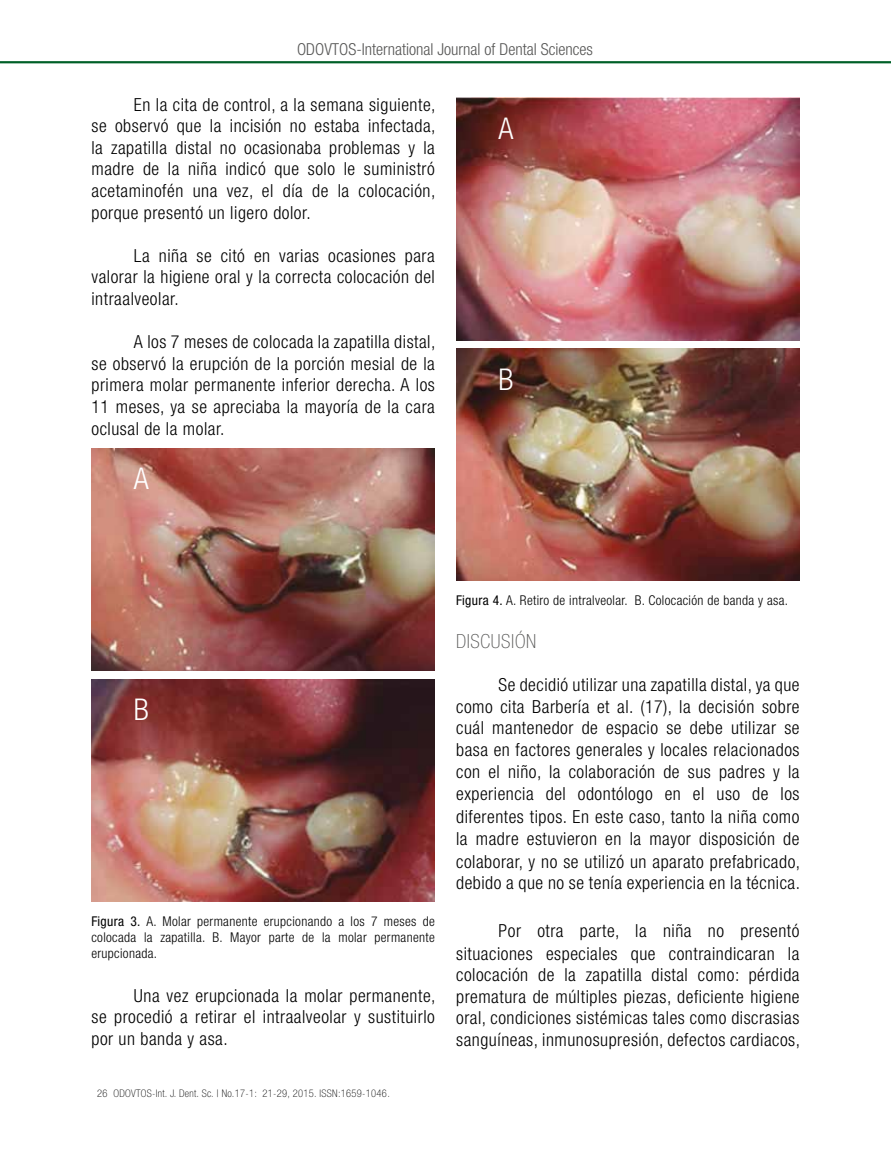
<style>
.page{position:relative;width:891px;height:1161px;background:#fff}
.page>*{position:absolute;margin:0;border:0;box-sizing:border-box;transform-origin:0 0}
.t1{font:300 condensed 30px "Helvetica Neue LT Std";color:#fff}
.t2{font:100 condensed 19.5px "Helvetica Neue LT Std";letter-spacing:.03em;color:#575756}
.t3{font:300 condensed 18px/21.6px "Helvetica Neue LT Std";letter-spacing:.03em;color:#000;text-align:justify}
.t4{font:300 condensed 16.5px "Helvetica Neue LT Std";color:#575756}
.t5{font:300 condensed 13.5px/16.2px "Helvetica Neue LT Std";letter-spacing:.025em;color:#000;text-align:justify}
.t6{font:100 condensed 10.5px "Helvetica Neue LT Std";letter-spacing:.03em;color:#000}
.s1{font-weight:400}
</style>
<div class="page">
<svg style="left:0;top:61px;width:891px;height:2px;background:#116a36"></svg>
<img style="left:456px;top:349px;width:344px;height:231px">
<img style="left:456px;top:98px;width:344px;height:242px">
<img style="left:91px;top:679px;width:344px;height:223px">
<img style="left:91px;top:448px;width:344px;height:223px">
<p class="t4" style="left:297px;top:40px;width:297px">ODOVTOS-International Journal of Dental Sciences</p>
<p class="t3" style="left:91px;top:93px;width:346px;text-indent:43px">En la cita de control, a la semana siguiente, se observó que la incisión no estaba infectada, la zapatilla distal no ocasionaba problemas y la madre de la niña indicó que solo le suministró acetaminofén una vez, el día de la colocación, porque presentó un ligero dolor.</p>
<p class="t3" style="left:91px;top:245px;width:345px;text-indent:43px">La niña se citó en varias ocasiones para valorar la higiene oral y la correcta colocación del intraalveolar.</p>
<p class="t3" style="left:91px;top:331px;width:346px;text-indent:43px">A los 7 meses de colocada la zapatilla distal, se observó la erupción de la porción mesial de la primera molar permanente inferior derecha. A los 11 meses, ya se apreciaba la mayoría de la cara oclusal de la molar.</p>
<h1 class="t1" style="left:134px;top:461px;width:16px">A</h1>
<h1 class="t1" style="left:499px;top:111px;width:16px">A</h1>
<h1 class="t1" style="left:499px;top:362px;width:16px">B</h1>
<h1 class="t1" style="left:134px;top:693px;width:16px">B</h1>
<p class="t5" style="left:91px;top:913px;width:345px"><span class="s1">Figura 3.</span> A. Molar permanente erupcionando a los 7 meses de colocada la zapatilla. B. Mayor parte de la molar permanente erupcionada.</p>
<p class="t3" style="left:91px;top:984px;width:346px;text-indent:43px">Una vez erupcionada la molar permanente, se procedió a retirar el intraalveolar y sustituirlo por un banda y asa.</p>
<p class="t6" style="left:97px;top:1088px;width:294px">26 ODOVTOS-Int. J. Dent. Sc. | No.17-1: 21-29, 2015. ISSN:1659-1046.</p>
<p class="t5" style="left:456px;top:592px;width:333px"><span class="s1">Figura 4.</span> A. Retiro de intralveolar. B. Colocación de banda y asa.</p>
<p class="t2" style="left:456px;top:630px;width:82px">DISCUSIÓN</p>
<p class="t3" style="left:456px;top:674px;width:346px;line-height:22px;text-indent:43px">Se decidió utilizar una zapatilla distal, ya que como cita Barbería et al. (17), la decisión sobre cuál mantenedor de espacio se debe utilizar se basa en factores generales y locales relacionados con el niño, la colaboración de sus padres y la experiencia del odontólogo en el uso de los diferentes tipos. En este caso, tanto la niña como la madre estuvieron en la mayor disposición de colaborar, y no se utilizó un aparato prefabricado, debido a que no se tenía experiencia en la técnica.</p>
<p class="t3" style="left:456px;top:920px;width:346px;text-indent:43px">Por otra parte, la niña no presentó situaciones especiales que contraindicaran la colocación de la zapatilla distal como: pérdida prematura de múltiples piezas, deficiente higiene oral, condiciones sistémicas tales como discrasias sanguíneas, inmunosupresión, defectos cardiacos,</p>
</div>
